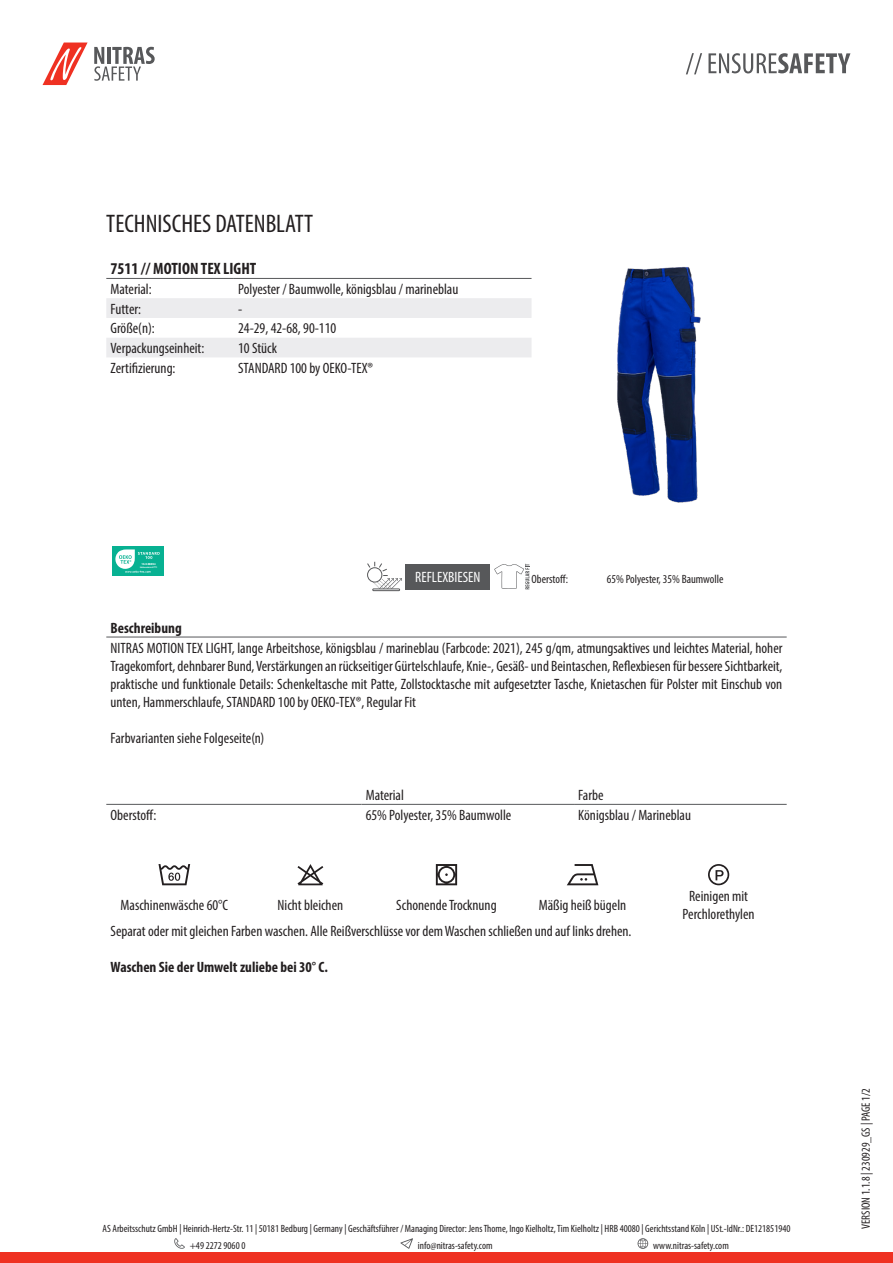
<style>
.page{position:relative;width:893px;height:1263px;background:#fff}
.page>*{position:absolute;margin:0;border:0;box-sizing:border-box;transform-origin:0 0}
.t1{font:condensed 25.5px "Myriad Pro";color:#231f20}
.t2{font:700 condensed 16.5px "Myriad Pro";color:#231f20}
.Headline_Nitras{font:condensed 15px/18px "Myriad Pro";color:#231f20;text-align:justify}
.t3{font:700 condensed 15px "Myriad Pro";color:#231f20}
.t4{font:condensed 15px "Myriad Pro";color:#fff}
.t5{font:condensed 12px "Myriad Pro";color:#231f20}
.t6{font:condensed 10.5px/17px "Myriad Pro";color:#231f20}
.t7{font:700 3px "Foco";color:#fff}
.t8{font:700 2.4px "Foco";color:#fff}
</style>
<div class="page">
<div style="left:0;top:1252px;width:893px;height:11px;background:#ef3122"></div>
<svg style="left:174px;top:1238px;width:11px;height:11px"></svg>
<svg style="left:400px;top:1238px;width:13px;height:11px"></svg>
<svg style="left:638px;top:1238px;width:10px;height:11px"></svg>
<svg style="left:43px;top:43px;width:45px;height:42px"></svg>
<svg style="left:94px;top:47px;width:61px;height:34px"></svg>
<svg style="left:686px;top:53px;width:16px;height:21px"></svg>
<svg style="left:708px;top:53px;width:142px;height:20px"></svg>
<svg style="left:106px;top:298px;width:425px;height:59px"></svg>
<hr style="left:106px;top:278px;width:128px;height:1px;background:#57585a">
<hr style="left:234px;top:278px;width:297px;height:1px;background:#57585a">
<img style="left:531px;top:267px;width:170px;height:236px">
<div style="left:112px;top:546px;width:52px;height:29px;background:#07b192"></div>
<svg style="left:115px;top:549px;width:45px;height:24px"></svg>
<div style="left:406px;top:564px;width:84px;height:25px;background:#57585a"></div>
<svg style="left:494px;top:564px;width:35px;height:25px"></svg>
<hr style="left:106px;top:637px;width:681px;height:1px;background:#57585a">
<hr style="left:106px;top:804px;width:255px;height:1px;background:#57585a">
<hr style="left:361px;top:804px;width:213px;height:1px;background:#57585a">
<hr style="left:574px;top:804px;width:213px;height:1px;background:#57585a">
<svg style="left:158px;top:864px;width:32px;height:21px"></svg>
<svg style="left:297px;top:864px;width:26px;height:21px"></svg>
<svg style="left:436px;top:864px;width:21px;height:21px"></svg>
<svg style="left:567px;top:864px;width:31px;height:21px"></svg>
<svg style="left:708px;top:864px;width:21px;height:21px"></svg>
<svg style="left:367px;top:562px;width:35px;height:27px"></svg>
<div style="left:372px;top:589px;width:28px;height:2px;border:1px solid #57585a"></div>
<p class="t1" style="left:106px;top:208px;width:208px">TECHNISCHES DATENBLATT</p>
<p class="t2" style="left:111px;top:258px;width:147px">7511 // MOTION TEX LIGHT</p>
<p class="Headline_Nitras" style="left:111px;top:280px;width:43px">Material:</p>
<p class="Headline_Nitras" style="left:238px;top:280px;width:222px">Polyester / Baumwolle, königsblau / marineblau</p>
<p class="Headline_Nitras" style="left:111px;top:300px;width:32px">Futter:</p>
<p class="Headline_Nitras" style="left:238px;top:300px;width:6px">-</p>
<p class="Headline_Nitras" style="left:111px;top:319px;width:46px">Größe(n):</p>
<p class="Headline_Nitras" style="left:238px;top:319px;width:100px">24-29, 42-68, 90-110</p>
<p class="Headline_Nitras" style="left:111px;top:339px;width:95px">Verpackungseinheit:</p>
<p class="Headline_Nitras" style="left:238px;top:339px;width:40px">10 Stück</p>
<p class="Headline_Nitras" style="left:111px;top:359px;width:67px">Zertifizierung:</p>
<p class="Headline_Nitras" style="left:238px;top:359px;width:136px">STANDARD 100 by OEKO-TEX®</p>
<p class="t7" style="left:141px;top:562px;width:16px">16.0.88894</p>
<p class="t8" style="left:140px;top:565px;width:19px">Hohenstein HTTI</p>
<p class="t4" style="left:415px;top:568px;width:67px">REFLEXBIESEN</p>
<p class="t5" style="left:531px;top:572px;width:38px">Oberstoff:</p>
<p class="t5" style="left:607px;top:572px;width:118px">65% Polyester, 35% Baumwolle</p>
<p class="t3" style="left:111px;top:618px;width:73px">Beschreibung</p>
<p class="Headline_Nitras" style="left:111px;top:638px;width:673px">NITRAS MOTION TEX LIGHT, lange Arbeitshose, königsblau / marineblau (Farbcode: 2021), 245 g/qm, atmungsaktives und leichtes Material, hoher Tragekomfort, dehnbarer Bund, Verstärkungen an rückseitiger Gürtelschlaufe, Knie-, Gesäß- und Beintaschen, Reflexbiesen für bessere Sichtbarkeit, praktische und funktionale Details: Schenkeltasche mit Patte, Zollstocktasche mit aufgesetzter Tasche, Knietaschen für Polster mit Einschub von unten, Hammerschlaufe, STANDARD 100 by OEKO-TEX®, Regular Fit</p>
<p class="Headline_Nitras" style="left:111px;top:728px;width:155px">Farbvarianten siehe Folgeseite(n)</p>
<p class="Headline_Nitras" style="left:366px;top:786px;width:40px">Material</p>
<p class="Headline_Nitras" style="left:578px;top:786px;width:27px">Farbe</p>
<p class="Headline_Nitras" style="left:111px;top:806px;width:47px">Oberstoff:</p>
<p class="Headline_Nitras" style="left:366px;top:806px;width:147px">65% Polyester, 35% Baumwolle</p>
<p class="Headline_Nitras" style="left:578px;top:806px;width:114px">Königsblau / Marineblau</p>
<p class="Headline_Nitras" style="left:121px;top:896px;width:109px">Maschinenwäsche 60°C</p>
<p class="Headline_Nitras" style="left:278px;top:896px;width:67px">Nicht bleichen</p>
<p class="Headline_Nitras" style="left:396px;top:896px;width:102px">Schonende Trocknung</p>
<p class="Headline_Nitras" style="left:539px;top:896px;width:89px">Mäßig heiß bügeln</p>
<p class="Headline_Nitras" style="left:111px;top:922px;width:522px">Separat oder mit gleichen Farben waschen. Alle Reißverschlüsse vor dem Waschen schließen und auf links drehen.</p>
<p class="t3" style="left:111px;top:958px;width:219px">Waschen Sie der Umwelt zuliebe bei 30° C.</p>
<p class="Headline_Nitras" style="left:689px;top:887px;width:60px">Reinigen mit</p>
<p class="Headline_Nitras" style="left:683px;top:905px;width:74px">Perchlorethylen</p>
<p class="t6" style="left:190px;top:1220px;width:602px;text-indent:-87px">AS Arbeitsschutz GmbH | Heinrich-Hertz-Str. 11 | 50181 Bedburg | Germany | Geschäftsführer / Managing Director: Jens Thome, Ingo Kielholtz, Tim Kielholtz | HRB 40080 | Gerichtsstand Köln | USt.-IdNr.: DE121851940 +49 2272 9060 0</p>
<p class="t6" style="left:418px;top:1237px;width:76px">info@nitras-safety.com</p>
<p class="t6" style="left:653px;top:1237px;width:77px">www.nitras-safety.com</p>
<p class="t5" style="left:859px;top:1229px;width:142px;rotate:-90deg">VERSION 1.1.8 | 230929_GS | PAGE 1/2</p>
</div>
